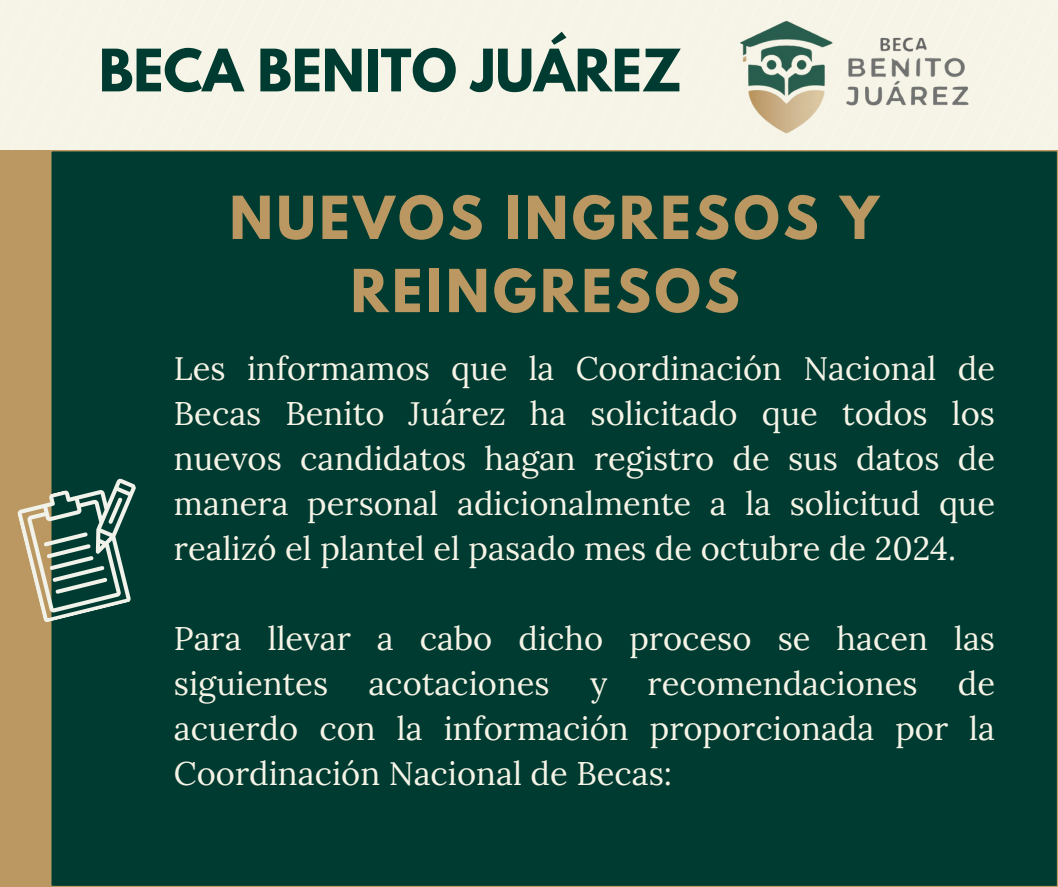
<style>
.page{position:relative;width:1058px;height:887px;background:#fff}
.page>*{position:absolute;margin:0;border:0;box-sizing:border-box;transform-origin:0 0}
.t1{font:700 52.5px/73.2px "League Spartan";letter-spacing:.07em;color:#bb9862;text-align:center}
.t2{font:700 51.75px "League Spartan";color:#003b31}
.t3{font:32.7px/45px "Lora";color:#f6f4e6;text-align:justify}
</style>
<div class="page">
<div style="left:0;top:0;width:1058px;height:886px;background:#f6f4e6"></div>
<img style="left:739px;top:19px;width:229px;height:117px">
<div style="left:51px;top:150px;width:1006px;height:736px;background:#003b31"></div>
<div style="left:0;top:150px;width:51px;height:736px;background:#bb9862"></div>
<svg style="left:17px;top:473px;width:145px;height:150px"></svg>
<h1 class="t2" style="left:99px;top:45px;width:584px">BECA BENITO JUÁREZ</h1>
<p class="t1" style="left:229px;top:188px;width:651px">NUEVOS INGRESOS Y<br>REINGRESOS</p>
<p class="t3" style="left:174px;top:345px;width:822px">Les informamos que la Coordinación Nacional de Becas Benito Juárez ha solicitado que todos los nuevos candidatos hagan registro de sus datos de manera personal adicionalmente a la solicitud que realizó el plantel el pasado mes de octubre de 2024.</p>
<p class="t3" style="left:174px;top:615px;width:822px">Para llevar a cabo dicho proceso se hacen las siguientes acotaciones y recomendaciones de acuerdo con la información proporcionada por la Coordinación Nacional de Becas:</p>
</div>
